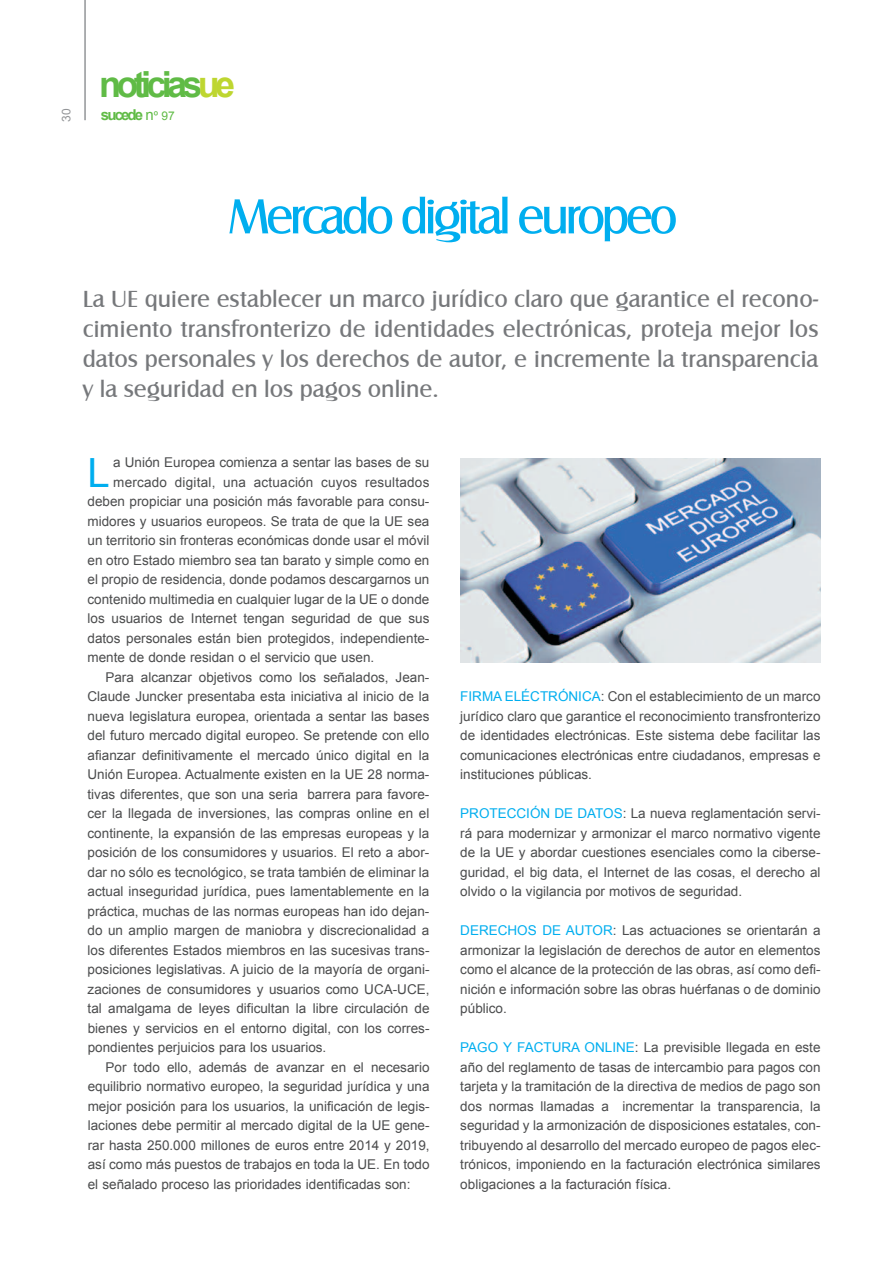
<style>
.page{position:relative;width:893px;height:1263px;background:#fff}
.page>*{position:absolute;margin:0;border:0;box-sizing:border-box;transform-origin:0 0}
.t1{font:51px "Castle T";letter-spacing:-.075em;color:#00aeef}
.t2{font:40.2px "Arial";color:#00aeef}
.t3{font:700 36px "Arial";letter-spacing:-.13em;color:#60bb46}
.t4{font:24px/30px "Castle T";color:#76787b;text-align:justify}
.t5{font:700 15px "Arial";letter-spacing:-.125em;color:#60bb46}
.t6{font:13.5px/19.5px "Arial";color:#4b4c4d;text-align:justify}
.t7{font:12px "Arial";color:#939598}
.s1{color:#bed630}
.s2{font-weight:400}
.s3{font-weight:400;font-size:12px}
.s4{color:#00aeef}
</style>
<div class="page">
<hr style="left:84px;top:0;width:2px;height:120px;background:#939598">
<img style="left:460px;top:458px;width:361px;height:204px">
<h3 class="t3" style="left:99px;top:65px;width:137px">noticias<span class="s1">ue</span></h3>
<p class="t7" style="left:60px;top:122px;width:15px;rotate:-90deg">30</p>
<p class="t5" style="left:101px;top:106px;width:76px">sucede <span class="s2">n</span><span class="s3">º 97</span></p>
<h1 class="t1" style="left:228px;top:183px;width:451px">Mercado digital europeo</h1>
<p class="t4" style="left:83px;top:282px;width:737px">La UE quiere establecer un marco jurídico claro que garantice el recono&shy;cimiento transfronterizo de identidades electrónicas, proteja mejor los datos personales y los derechos de autor, e incremente la transparencia y la seguridad en los pagos online.</p>
<h2 class="t2" style="left:88px;top:450px;width:24px">L</h2>
<p class="t6" style="left:113px;top:453px;width:318px">a Unión Europea comienza a sentar las bases de su</p>
<p class="t6" style="left:113px;top:472px;width:318px">mercado digital, una actuación cuyos resultados</p>
<p class="t6" style="left:88px;top:492px;width:343px">deben propiciar una posición más favorable para consu-</p>
<p class="t6" style="left:88px;top:511px;width:343px">midores y usuarios europeos. Se trata de que la UE sea</p>
<p class="t6" style="left:88px;top:531px;width:343px">un territorio sin fronteras económicas donde usar el móvil</p>
<p class="t6" style="left:88px;top:550px;width:343px">en otro Estado miembro sea tan barato y simple como en</p>
<p class="t6" style="left:88px;top:570px;width:343px">el propio de residencia, donde podamos descargarnos un</p>
<p class="t6" style="left:88px;top:589px;width:343px">contenido multimedia en cualquier lugar de la UE o donde</p>
<p class="t6" style="left:88px;top:609px;width:343px">los usuarios de Internet tengan seguridad de que sus</p>
<p class="t6" style="left:88px;top:628px;width:343px">datos personales están bien protegidos, independiente-</p>
<p class="t6" style="left:88px;top:648px;width:288px">mente de donde residan o el servicio que usen.</p>
<p class="t6" style="left:105px;top:667px;width:325px">Para alcanzar objetivos como los señalados, Jean-</p>
<p class="t6" style="left:88px;top:687px;width:343px">Claude Juncker presentaba esta iniciativa al inicio de la</p>
<p class="t6" style="left:88px;top:706px;width:343px">nueva legislatura europea, orientada a sentar las bases</p>
<p class="t6" style="left:88px;top:726px;width:343px">del futuro mercado digital europeo. Se pretende con ello</p>
<p class="t6" style="left:88px;top:745px;width:343px">afianzar definitivamente el mercado único digital en la</p>
<p class="t6" style="left:88px;top:765px;width:343px">Unión Europea. Actualmente existen en la UE 28 norma-</p>
<p class="t6" style="left:88px;top:784px;width:343px">tivas diferentes, que son una seria barrera para favore-</p>
<p class="t6" style="left:88px;top:804px;width:343px">cer la llegada de inversiones, las compras online en el</p>
<p class="t6" style="left:88px;top:823px;width:343px">continente, la expansión de las empresas europeas y la</p>
<p class="t6" style="left:88px;top:843px;width:343px">posición de los consumidores y usuarios. El reto a abor-</p>
<p class="t6" style="left:88px;top:862px;width:343px">dar no sólo es tecnológico, se trata también de eliminar la</p>
<p class="t6" style="left:88px;top:882px;width:343px">actual inseguridad jurídica, pues lamentablemente en la</p>
<p class="t6" style="left:88px;top:901px;width:343px">práctica, muchas de las normas europeas han ido dejan-</p>
<p class="t6" style="left:88px;top:921px;width:343px">do un amplio margen de maniobra y discrecionalidad a</p>
<p class="t6" style="left:88px;top:940px;width:343px">los diferentes Estados miembros en las sucesivas trans-</p>
<p class="t6" style="left:88px;top:960px;width:343px">posiciones legislativas. A juicio de la mayoría de organi-</p>
<p class="t6" style="left:88px;top:979px;width:343px">zaciones de consumidores y usuarios como UCA-UCE,</p>
<p class="t6" style="left:88px;top:999px;width:343px">tal amalgama de leyes dificultan la libre circulación de</p>
<p class="t6" style="left:88px;top:1018px;width:343px">bienes y servicios en el entorno digital, con los corres-</p>
<p class="t6" style="left:88px;top:1038px;width:240px">pondientes perjuicios para los usuarios.</p>
<p class="t6" style="left:106px;top:1057px;width:326px">Por todo ello, además de avanzar en el necesario</p>
<p class="t6" style="left:88px;top:1077px;width:343px">equilibrio normativo europeo, la seguridad jurídica y una</p>
<p class="t6" style="left:88px;top:1096px;width:343px">mejor posición para los usuarios, la unificación de legis-</p>
<p class="t6" style="left:88px;top:1116px;width:343px">laciones debe permitir al mercado digital de la UE gene-</p>
<p class="t6" style="left:88px;top:1135px;width:343px">rar hasta 250.000 millones de euros entre 2014 y 2019,</p>
<p class="t6" style="left:88px;top:1155px;width:343px">así como más puestos de trabajos en toda la UE. En todo</p>
<p class="t6" style="left:88px;top:1174px;width:324px">el señalado proceso las prioridades identificadas son:</p>
<p class="t6" style="left:460px;top:687px;width:362px"><span class="s4">FIRMA ELÉCTRÓNICA</span>: Con el establecimiento de un marco jurídico claro que garantice el reconocimiento transfronterizo de identidades electrónicas. Este sistema debe facilitar las comunicaciones electrónicas entre ciudadanos, empresas e instituciones públicas.</p>
<p class="t6" style="left:460px;top:804px;width:362px"><span class="s4">PROTECCIÓN DE DATOS</span>: La nueva reglamentación servi&shy;rá para modernizar y armonizar el marco normativo vigente de la UE y abordar cuestiones esenciales como la ciberse&shy;guridad, el big data, el Internet de las cosas, el derecho al olvido o la vigilancia por motivos de seguridad.</p>
<p class="t6" style="left:460px;top:921px;width:362px"><span class="s4">DERECHOS DE AUTOR</span>: Las actuaciones se orientarán a armonizar la legislación de derechos de autor en elementos como el alcance de la protección de las obras, así como defi&shy;nición e información sobre las obras huérfanas o de dominio público.</p>
<p class="t6" style="left:460px;top:1038px;width:362px"><span class="s4">PAGO Y FACTURA ONLINE</span>: La previsible llegada en este año del reglamento de tasas de intercambio para pagos con tarjeta y la tramitación de la directiva de medios de pago son dos normas llamadas a incrementar la transparencia, la seguridad y la armonización de disposiciones estatales, con&shy;tribuyendo al desarrollo del mercado europeo de pagos elec&shy;trónicos, imponiendo en la facturación electrónica similares obligaciones a la facturación física.</p>
</div>
